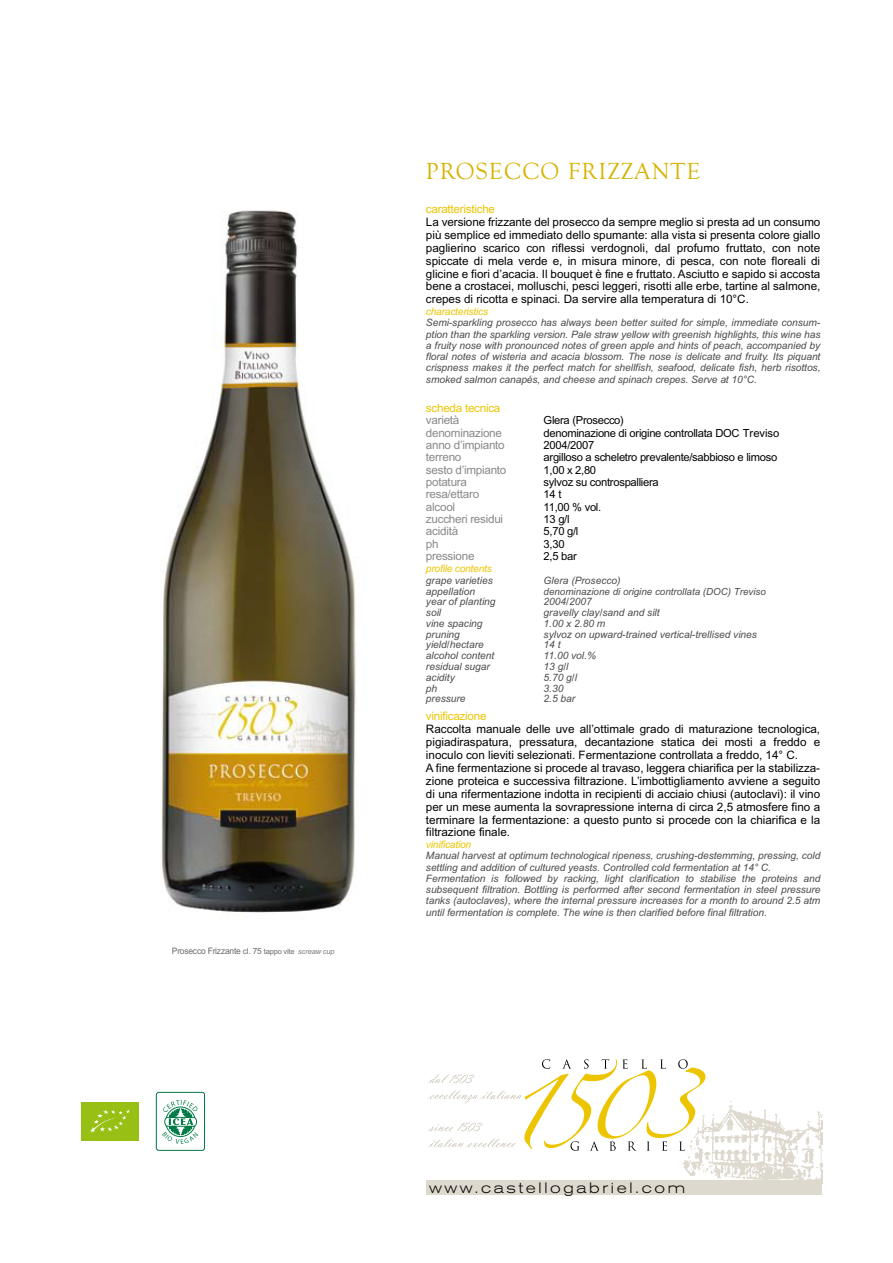
<style>
.page{position:relative;width:893px;height:1263px;background:#fff}
.page>*{position:absolute;margin:0;border:0;box-sizing:border-box;transform-origin:0 0}
.t1{font:24px "Goudy Old Style T";letter-spacing:.05em;color:#d6b300}
.t2{font:300 expanded 15px "Akzidenz Grotesk BE";letter-spacing:.175em;color:#0a0606}
.t3{font:11.7px/12.9px "Arial";color:#000;text-align:justify}
.t4{font:11.7px "Arial";letter-spacing:-.02em;color:#87888a}
.t5{font:11.7px "Arial";letter-spacing:-.02em;color:#ecc500}
.t6{font:11.1px "Arial";letter-spacing:-.025em;color:#000}
.t7{font:italic 10.2px/11.2px "Arial";letter-spacing:-.005em;color:#4b4b4d;text-align:justify}
.t8{font:italic 10.2px "Arial";letter-spacing:-.02em;color:#ecc500}
.t9{font:italic 9.75px "Arial";color:#4b4b4d}
.t10{font:8.85px "Arial";letter-spacing:-.025em;color:#696a6c;scale:.95 1}
.s1{font-size:8.4px}
.s2{font-size:7.5px}
.s3{font-style:italic;font-size:7.5px;color:#7b7c7e}
</style>
<div class="page">
<img style="left:160px;top:210px;width:196px;height:703px">
<div style="left:81px;top:1102px;width:57px;height:39px;background:#97bf14"></div>
<svg style="left:90px;top:1110px;width:40px;height:23px"></svg>
<div style="left:156px;top:1092px;width:49px;height:58px;border:1px solid #007a45;border-radius:2px"></div>
<svg style="left:162px;top:1100px;width:36px;height:44px"></svg>
<img style="left:679px;top:1100px;width:143px;height:95px">
<svg style="left:427px;top:1059px;width:278px;height:92px"></svg>
<div style="left:427px;top:1179px;width:395px;height:15px;background:#ded9ce"></div>
<p class="t10" style="left:172px;top:946px;width:173px">Prosecco Frizzante <span class="s1">cl. 75</span> <span class="s2">tappo vite</span> <span class="s3">screaw cup</span></p>
<h1 class="t1" style="left:426px;top:158px;width:276px">PROSECCO FRIZZANTE</h1>
<p class="t5" style="left:426px;top:202px;width:71px">caratteristiche</p>
<p class="t3" style="left:426px;top:216px;width:396px">La versione frizzante del prosecco da sempre meglio si presta ad un consumo più semplice ed immediato dello spumante: alla vista si presenta colore giallo paglierino scarico con riflessi verdognoli, dal profumo fruttato, con note spiccate di mela verde e, in misura minore, di pesca, con note floreali di glicine e fiori d’acacia. Il bouquet è fine e fruttato. Asciutto e sapido si accosta bene a crostacei, molluschi, pesci leggeri, risotti alle erbe, tartine al salmone, crepes di ricotta e spinaci. Da servire alla temperatura di 10°C.</p>
<p class="t8" style="left:426px;top:305px;width:64px">characteristics</p>
<p class="t7" style="left:426px;top:317px;width:396px">Semi-sparkling prosecco has always been better suited for simple, immediate consum&shy;ption than the sparkling version. Pale straw yellow with greenish highlights, this wine has a fruity nose with pronounced notes of green apple and hints of peach, accompanied by floral notes of wisteria and acacia blossom. The nose is delicate and fruity. Its piquant crispness makes it the perfect match for shellfish, seafood, delicate fish, herb risottos, smoked salmon canapés, and cheese and spinach crepes. Serve at 10°C.</p>
<p class="t5" style="left:426px;top:401px;width:76px">scheda tecnica</p>
<p class="t4" style="left:426px;top:413px;width:35px">varietà</p>
<p class="t6" style="left:544px;top:414px;width:82px">Glera (Prosecco)</p>
<p class="t4" style="left:426px;top:426px;width:77px">denominazione</p>
<p class="t6" style="left:544px;top:426px;width:237px">denominazione di origine controllata DOC Treviso</p>
<p class="t4" style="left:426px;top:438px;width:80px">anno d’impianto</p>
<p class="t6" style="left:544px;top:439px;width:52px">2004/2007</p>
<p class="t4" style="left:426px;top:450px;width:37px">terreno</p>
<p class="t6" style="left:544px;top:451px;width:235px">argilloso a scheletro prevalente/sabbioso e limoso</p>
<p class="t4" style="left:426px;top:463px;width:82px">sesto d’impianto</p>
<p class="t6" style="left:544px;top:463px;width:54px">1,00 x 2,80</p>
<p class="t4" style="left:426px;top:475px;width:43px">potatura</p>
<p class="t6" style="left:544px;top:476px;width:117px">sylvoz su controspalliera</p>
<p class="t4" style="left:426px;top:488px;width:55px">resa/ettaro</p>
<p class="t6" style="left:544px;top:488px;width:19px">14 t</p>
<p class="t4" style="left:426px;top:500px;width:31px">alcool</p>
<p class="t6" style="left:544px;top:500px;width:59px">11,00 % vol.</p>
<p class="t4" style="left:426px;top:512px;width:79px">zuccheri residui</p>
<p class="t6" style="left:544px;top:513px;width:27px">13 g/l</p>
<p class="t4" style="left:426px;top:525px;width:34px">acidità</p>
<p class="t6" style="left:544px;top:525px;width:36px">5,70 g/l</p>
<p class="t4" style="left:426px;top:537px;width:14px">ph</p>
<p class="t6" style="left:544px;top:538px;width:22px">3,30</p>
<p class="t4" style="left:426px;top:549px;width:50px">pressione</p>
<p class="t6" style="left:544px;top:550px;width:35px">2,5 bar</p>
<p class="t8" style="left:426px;top:562px;width:67px">profile contents</p>
<p class="t7" style="left:426px;top:575px;width:68px">grape varieties</p>
<p class="t7" style="left:544px;top:575px;width:78px">Glera (Prosecco)</p>
<p class="t7" style="left:426px;top:585px;width:51px">appellation</p>
<p class="t9" style="left:544px;top:585px;width:224px">denominazione di origine controllata (DOC) Treviso</p>
<p class="t7" style="left:426px;top:596px;width:71px">year of planting</p>
<p class="t7" style="left:544px;top:596px;width:50px">2004/2007</p>
<p class="t7" style="left:426px;top:607px;width:17px">soil</p>
<p class="t7" style="left:544px;top:607px;width:118px">gravelly clay/sand and silt</p>
<p class="t7" style="left:426px;top:618px;width:58px">vine spacing</p>
<p class="t7" style="left:544px;top:618px;width:63px">1.00 x 2.80 m</p>
<p class="t7" style="left:426px;top:629px;width:35px">pruning</p>
<p class="t7" style="left:544px;top:629px;width:215px">sylvoz on upward-trained vertical-trellised vines</p>
<p class="t7" style="left:426px;top:639px;width:59px">yield/hectare</p>
<p class="t7" style="left:544px;top:639px;width:18px">14 t</p>
<p class="t7" style="left:426px;top:650px;width:70px">alcohol content</p>
<p class="t7" style="left:544px;top:650px;width:54px">11.00 vol.%</p>
<p class="t7" style="left:426px;top:661px;width:65px">residual sugar</p>
<p class="t7" style="left:544px;top:661px;width:26px">13 g/l</p>
<p class="t7" style="left:426px;top:672px;width:30px">acidity</p>
<p class="t7" style="left:544px;top:672px;width:35px">5.70 g/l</p>
<p class="t7" style="left:426px;top:682px;width:13px">ph</p>
<p class="t7" style="left:544px;top:682px;width:21px">3.30</p>
<p class="t7" style="left:426px;top:693px;width:41px">pressure</p>
<p class="t7" style="left:544px;top:693px;width:33px">2.5 bar</p>
<p class="t5" style="left:426px;top:709px;width:62px">vinificazione</p>
<p class="t3" style="left:426px;top:723px;width:396px;text-align:left">Raccolta manuale delle uve all’ottimale grado di maturazione tecnologica, pigiadiraspatura, pressatura, decantazione statica dei mosti a freddo e inoculo con lieviti selezionati. Fermentazione controllata a freddo, 14° C.<br>A fine fermentazione si procede al travaso, leggera chiarifica per la stabilizza&shy;zione proteica e successiva filtrazione. L’imbottigliamento avviene a seguito di una rifermentazione indotta in recipienti di acciaio chiusi (autoclavi): il vino per un mese aumenta la sovrapressione interna di circa 2,5 atmosfere fino a terminare la fermentazione: a questo punto si procede con la chiarifica e la filtrazione finale.</p>
<p class="t8" style="left:426px;top:838px;width:47px">vinification</p>
<p class="t7" style="left:426px;top:850px;width:396px;text-align:left">Manual harvest at optimum technological ripeness, crushing-destemming, pressing, cold settling and addition of cultured yeasts. Controlled cold fermentation at 14° C.<br>Fermentation is followed by racking, light clarification to stabilise the proteins and subsequent filtration. Bottling is performed after second fermentation in steel pressure tanks (autoclaves), where the internal pressure increases for a month to around 2.5 atm until fermentation is complete. The wine is then clarified before final filtration.</p>
<h2 class="t2" style="left:429px;top:1179px;width:258px">www.castellogabriel.com</h2>
</div>
